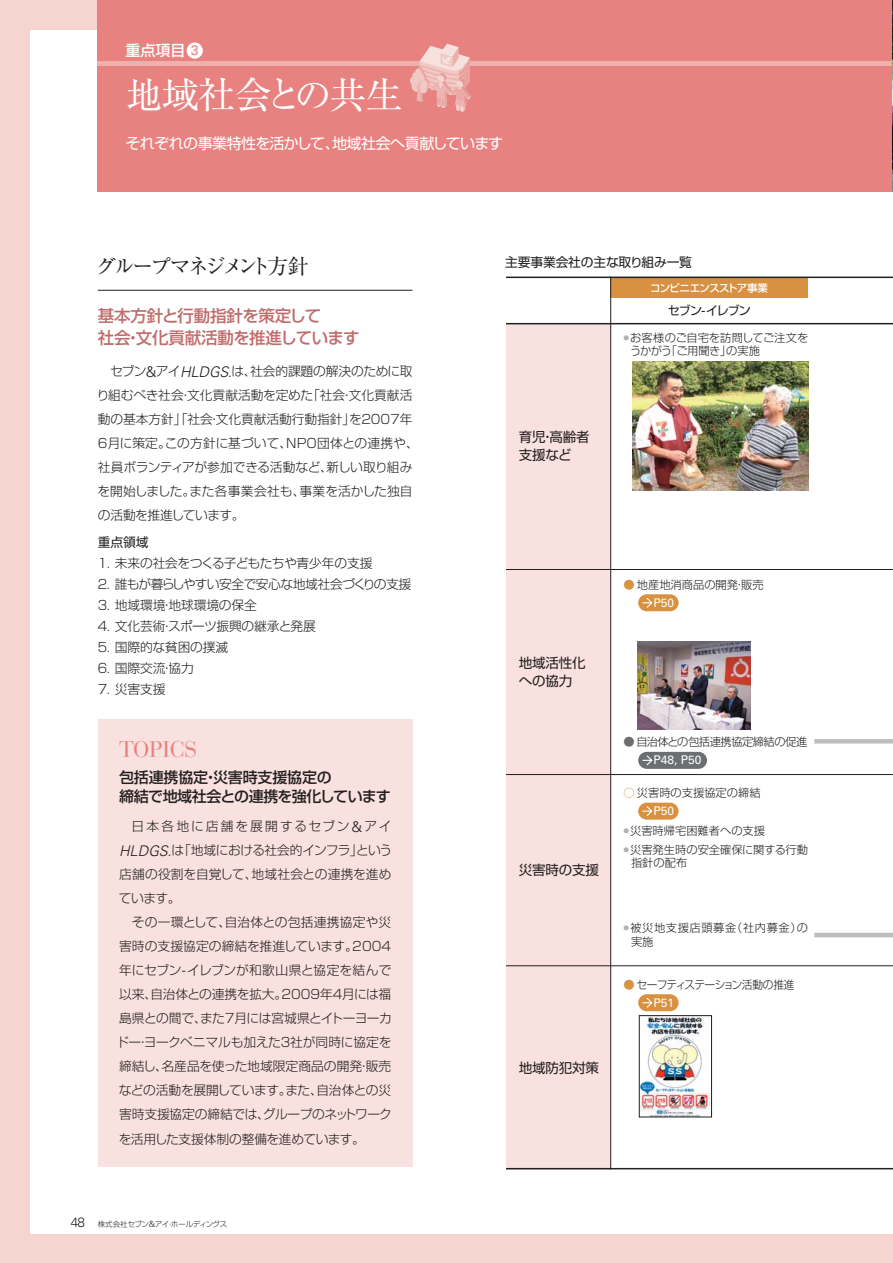
<style>
.page{position:relative;width:893px;height:1263px;background:#f6d5d0}
.page>*{position:absolute;margin:0;border:0;box-sizing:border-box;transform-origin:0 0}
.t1{font:37.5px "Ryumin Pro Regular 90 pv RKSJ H";letter-spacing:-.03em;color:#fff}
.t2{font:22.5px "Bauer Bodoni Std";letter-spacing:-.01em;color:#e88280}
.t3{font:21px "Ryumin Pro Regular 90 pv RKSJ H";letter-spacing:-.14em;color:#231f20}
.t4{font:16.5px/22.5px "Shin Go Pro Medium 90 pv RKSJ H";letter-spacing:-.01em;color:#c06c6b}
.t5{font:15px/19.5px "Shin Go Pro Medium 90 pv RKSJ H";letter-spacing:-.025em;color:#231f20}
.t6{font:15px "Shin Go Pro Regular 90 pv RKSJ H";letter-spacing:-.035em;color:#fff}
.t7{font:15px "Shin Go Pro Medium 90 pv RKSJ H";color:#fff}
.t8{font:13.5px/18px "Shin Go Pro Regular 90 pv RKSJ H";letter-spacing:-.01em;color:#231f20}
.t9{font:12.75px/24px "Shin Go Pro Light 90 pv RKSJ H";letter-spacing:-.01em;color:#231f20;text-align:justify}
.t10{font:12.75px "Shin Go Pro Light 90 pv RKSJ H";letter-spacing:-.045em;color:#231f20}
.t11{font:12.75px "Shin Go Pro Light 90 pv RKSJ H";letter-spacing:-.03em;color:#231f20}
.t12{font:12.75px "Shin Go Pro Regular 90 pv RKSJ H";letter-spacing:-.01em;color:#231f20}
.t13{font:12px "Univers LT Std";color:#fff}
.t14{font:12px "Shin Go Pro Regular 90 pv RKSJ H";letter-spacing:-.07em;color:#231f20}
.t15{font:11.25px/13.5px "Shin Go Pro Light 90 pv RKSJ H";color:#231f20}
.t16{font:11.25px/13.5px "Shin Go Pro Light 90 pv RKSJ H";letter-spacing:.05em;color:#231f20}
.t17{font:11.25px "Shin Go Pro Light 90 pv RKSJ H";letter-spacing:-.04em;color:#231f20}
.t18{font:11.25px "Shin Go Pro Light 90 pv RKSJ H";letter-spacing:-.05em;color:#231f20;scale:.95 1}
.t19{font:10.5px "Shin Go Pro Medium 90 pv RKSJ H";letter-spacing:-.065em;color:#fff}
.t20{font:7.5px "Shin Go Pro Light 90 pv RKSJ H";letter-spacing:-.04em;color:#231f20}
.s1{font-family:"Univers LT Std";font-size:13.95px;color:#e88280}
.s2{font-family:"Univers LT Std";font-weight:300;font-size:14.7px}
.s3{font-family:"Univers LT Std";font-weight:300;font-style:italic;font-size:14.7px}
.s4{font-family:"Univers LT Std";font-weight:300;font-size:13.5px}
.s5{font-family:"Univers LT Std";font-weight:300;font-size:8.7px}
.s6{color:#d89140}
.s7{color:#6c6e70}
</style>
<div class="page">
<div style="left:30px;top:30px;width:863px;height:1203px;background:#fff"></div>
<div style="left:98px;top:0;width:795px;height:191px;background:#e88280"></div>
<hr style="left:98px;top:62px;width:795px;height:4px;background:#efb0ab">
<img style="left:892px;top:0;width:1px;height:191px">
<div style="left:506px;top:323px;width:105px;height:846px;background:#f8e1de"></div>
<hr style="left:506px;top:1168px;width:387px;height:1px;background:#231f20">
<div style="left:611px;top:278px;width:197px;height:20px;background:#d89140"></div>
<hr style="left:610px;top:277px;width:1px;height:892px;background:#231f20">
<hr style="left:506px;top:277px;width:387px;height:1px;background:#231f20">
<hr style="left:506px;top:569px;width:387px;height:1px;background:#231f20">
<hr style="left:506px;top:774px;width:387px;height:1px;background:#231f20">
<hr style="left:506px;top:965px;width:387px;height:1px;background:#231f20">
<hr style="left:506px;top:323px;width:387px;height:1px;background:#231f20">
<div style="left:638px;top:803px;width:41px;height:17px;background:#d89140;border-radius:9px"></div>
<svg style="left:642px;top:806px;width:11px;height:10px"></svg>
<div style="left:638px;top:594px;width:41px;height:17px;background:#d89140;border-radius:9px"></div>
<svg style="left:642px;top:597px;width:11px;height:11px"></svg>
<div style="left:638px;top:994px;width:41px;height:17px;background:#d89140;border-radius:9px"></div>
<svg style="left:641px;top:996px;width:12px;height:12px"></svg>
<hr style="left:814px;top:933px;width:79px;height:4px;background:#bbbdbf">
<div style="left:638px;top:752px;width:69px;height:17px;background:#6c6e70;border-radius:9px"></div>
<svg style="left:642px;top:755px;width:11px;height:11px"></svg>
<hr style="left:814px;top:739px;width:79px;height:4px;background:#bbbdbf">
<div style="left:98px;top:720px;width:314px;height:447px;background:#f8e1de"></div>
<hr style="left:98px;top:290px;width:314px;height:1px;background:#231f20">
<img style="left:633px;top:362px;width:175px;height:129px">
<img style="left:641px;top:1017px;width:69px;height:98px">
<div style="left:639px;top:1015px;width:73px;height:102px;border:1px solid #231f20"></div>
<img style="left:638px;top:641px;width:112px;height:88px">
<div style="left:187px;top:43px;width:16px;height:16px;background:#fff;border-radius:50%"></div>
<svg style="left:410px;top:44px;width:61px;height:68px"></svg>
<p class="t7" style="left:125px;top:44px;width:75px">重点項目 <span class="s1">3</span></p>
<h1 class="t1" style="left:125px;top:80px;width:279px">地域社会との共生</h1>
<p class="t6" style="left:125px;top:138px;width:379px">それぞれの事業特性を活かして、地域社会へ貢献しています</p>
<h3 class="t3" style="left:96px;top:258px;width:215px">グループマネジメント方針</h3>
<p class="t4" style="left:98px;top:306px;width:263px">基本方針と行動指針を策定して<br>社会・文化貢献活動を推進しています</p>
<p class="t9" style="left:97px;top:361px;width:324px;text-align:left;text-indent:14px">セブン<span class="s2">&amp;</span>アイ<span class="s3">HLDGS.</span>は、社会的課題の解決のために取り組むべき社会・文化貢献活動を定めた「社会・文化貢献活動の基本方針」「社会・文化貢献活動行動指針」を2007年<br>6月に策定。この方針に基づいて、NPO団体との連携や、社員ボランティアが参加できる活動など、新しい取り組みを開始しました。また各事業会社も、事業を活かした独自の活動を推進しています。</p>
<p class="t12" style="left:98px;top:538px;width:52px">重点領域</p>
<p class="t11" style="left:96px;top:559px;width:278px">１. 未来の社会をつくる子どもたちや青少年の支援</p>
<p class="t10" style="left:96px;top:580px;width:317px">２. 誰もが暮らしやすい安全で安心な地域社会づくりの支援</p>
<p class="t9" style="left:96px;top:595px;width:162px">３. 地域環境・地球環境の保全</p>
<p class="t9" style="left:96px;top:616px;width:221px">４. 文化芸術・スポーツ振興の継承と発展</p>
<p class="t9" style="left:96px;top:637px;width:134px">５. 国際的な貧困の撲滅</p>
<p class="t9" style="left:96px;top:658px;width:99px">６. 国際交流・協力</p>
<p class="t9" style="left:96px;top:679px;width:71px">７. 災害支援</p>
<h2 class="t2" style="left:119px;top:736px;width:80px">TOPICS</h2>
<p class="t5" style="left:119px;top:769px;width:273px">包括連携協定・災害時支援協定の<br>締結で地域社会との連携を強化しています</p>
<p class="t9" style="left:119px;top:816px;width:275px;text-indent:13px">日本各地に店舗を展開するセブン<span class="s2">&amp;</span>アイ<span class="s3">HLDGS.</span>は「地域における社会的インフラ」という店舗の役割を自覚して、地域社会との連携を進めています。</p>
<p class="t9" style="left:116px;top:912px;width:277px;text-indent:16px">その一環として、自治体との包括連携協定や災害時の支援協定の締結を推進しています。2004年にセブン-イレブンが和歌山県と協定を結んで以来、自治体との連携を拡大。2009年4月には福島県との間で、また7月には宮城県とイトーヨーカドー・ヨークベニマルも加えた３社が同時に協定を締結し、名産品を使った地域限定商品の開発・販売などの活動を展開しています。また、自治体との災害時支援協定の締結では、グループのネットワークを活用した支援体制の整備を進めています。</p>
<p class="t20" style="left:71px;top:1221px;width:158px"><span class="s4">48</span> 株式会社セブン<span class="s5">&amp;</span>アイ・ホールディングス</p>
<p class="t12" style="left:505px;top:257px;width:188px">主要事業会社の主な取り組み一覧</p>
<p class="t19" style="left:650px;top:284px;width:119px">コンビニエンスストア事業</p>
<p class="t14" style="left:668px;top:306px;width:85px">セブン-イレブン</p>
<p class="t8" style="left:519px;top:430px;width:72px">育児・高齢者支援など</p>
<p class="t15" style="left:630px;top:332px;width:180px;text-indent:-7px"><sup>●</sup> お客様のご自宅を訪問してご注文をうかがう「ご用聞き」の実施</p>
<p class="t8" style="left:519px;top:656px;width:69px">地域活性化への協力</p>
<p class="t8" style="left:519px;top:863px;width:82px">災害時の支援</p>
<p class="t8" style="left:519px;top:1061px;width:82px">地域防犯対策</p>
<p class="t15" style="left:623px;top:579px;width:142px"><span class="s6">●</span> 地産地消商品の開発・販売</p>
<p class="t13" style="left:653px;top:596px;width:22px">P50</p>
<p class="t17" style="left:623px;top:737px;width:185px"><span class="s7">●</span> 自治体との包括連携協定締結の促進</p>
<p class="t13" style="left:653px;top:753px;width:50px">P48, P50</p>
<p class="t15" style="left:623px;top:788px;width:139px"><span class="s6">○</span> 災害時の支援協定の締結</p>
<p class="t15" style="left:623px;top:825px;width:143px"><sup>●</sup> 災害時帰宅困難者への支援</p>
<p class="t15" style="left:631px;top:844px;width:178px;text-indent:-8px"><sup>●</sup> 災害発生時の安全確保に関する行動指針の配布</p>
<p class="t13" style="left:653px;top:804px;width:22px">P50</p>
<p class="t16" style="left:631px;top:923px;width:178px;text-indent:-8px"><sup>●</sup> 被災地支援店頭募金（社内募金）の実施</p>
<p class="t18" style="left:623px;top:980px;width:182px"><span class="s6">●</span> セーフティステーション活動の推進</p>
<p class="t13" style="left:653px;top:995px;width:22px">P51</p>
</div>
